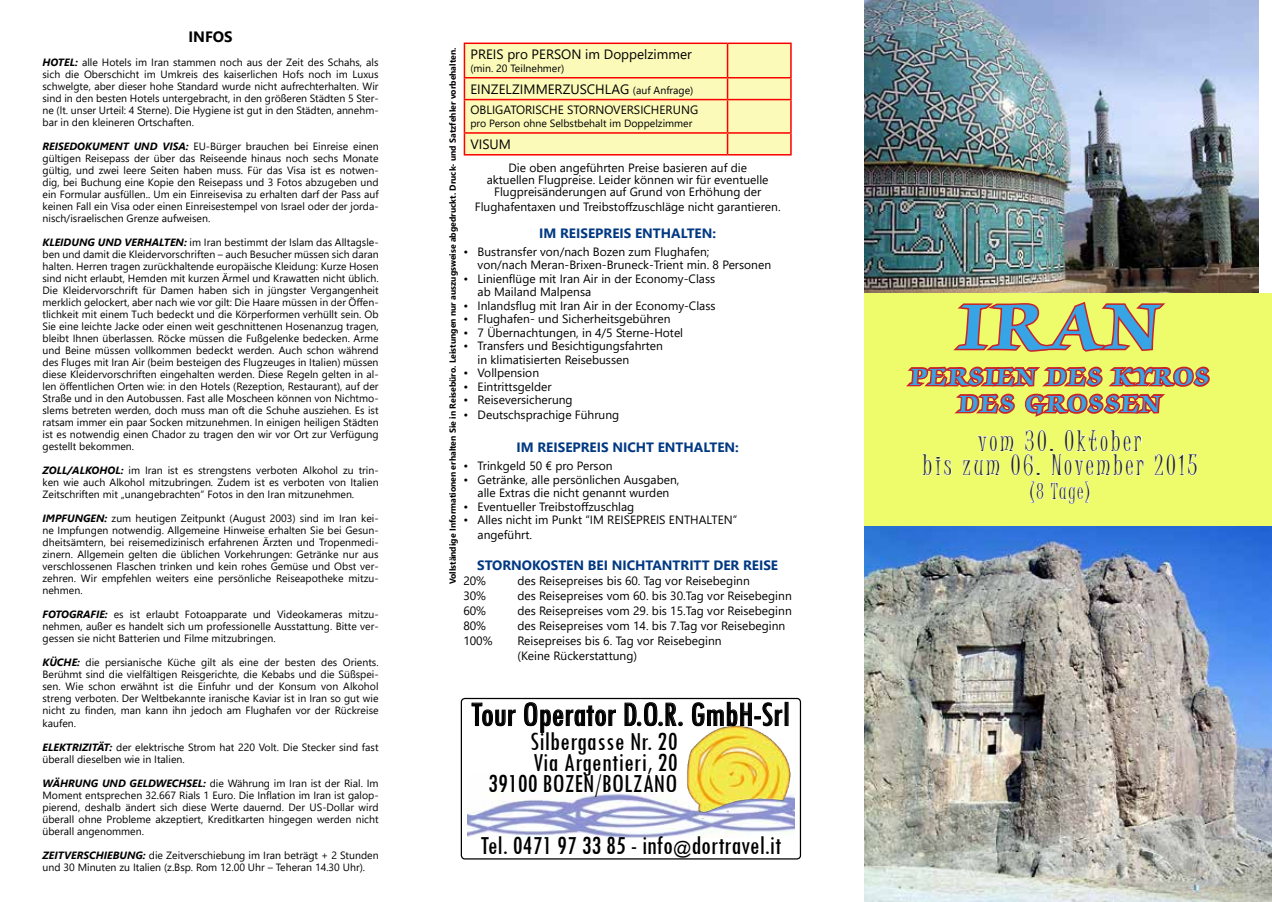
<style>
.page{position:relative;width:1272px;height:902px;background:#fff}
.page>*{position:absolute;margin:0;border:0;box-sizing:border-box;transform-origin:0 0}
.t1{font:700 73.35px "Zapf Chancery IT Cby BT";color:#37a4e6}
.t2{font:condensed 36px "Tw Cen";letter-spacing:-.01em;color:#000}
.t3{font:27.45px/24px "Juice ITC";letter-spacing:.1em;color:#1e2510;text-align:center}
.t4{font:condensed 27px/21px "Tw Cen";color:#000;text-align:right}
.t5{font:700 27px/27px "Zapf Chancery IT Cby BT";letter-spacing:.075em;color:#37a4e6;text-align:center}
.t6{font:21.45px "Juice ITC";color:#1e2510}
.t7{font:700 15px "Segoe UI";color:#000}
.t8{font:700 13.5px "Segoe UI";color:#003882}
.t9{font:13.5px "Segoe UI";color:#000}
.t10{font:12px/13.5px "Segoe UI";color:#000}
.t11{font:10.5px/12px "Segoe UI";color:#000;text-align:justify}
.t12{font:700 8.7px "Segoe UI";color:#000}
.s1{font-weight:700;font-style:italic}
.s2{font-size:10.5px}
.s3{font-size:18px}
</style>
<div class="page">
<img style="left:864px;top:0;width:393px;height:293px">
<img style="left:864px;top:525px;width:407px;height:376px">
<div style="left:864px;top:293px;width:407px;height:232px;background:#eefb6b"></div>
<svg style="left:902px;top:245px;width:310px;height:306px"></svg>
<hr style="left:463px;top:43px;width:264px;height:1px;background:#fb0000">
<hr style="left:463px;top:44px;width:2px;height:33px;background:#fb0000">
<hr style="left:463px;top:77px;width:264px;height:1px;background:#fb0000">
<hr style="left:463px;top:78px;width:2px;height:21px;background:#fb0000">
<hr style="left:463px;top:99px;width:264px;height:1px;background:#fb0000">
<hr style="left:463px;top:100px;width:2px;height:32px;background:#fb0000">
<hr style="left:463px;top:132px;width:264px;height:2px;background:#fb0000">
<hr style="left:463px;top:134px;width:2px;height:20px;background:#fb0000">
<svg style="left:464px;top:43px;width:327px;height:111px"></svg>
<hr style="left:463px;top:154px;width:264px;height:1px;background:#fb0000">
<hr style="left:727px;top:154px;width:64px;height:1px;background:#fb0000">
<div style="left:461px;top:697px;width:340px;height:162px;border:1px solid #000;border-radius:4px"></div>
<img style="left:467px;top:792px;width:327px;height:45px">
<img style="left:683px;top:719px;width:111px;height:101px">
<svg style="left:471px;top:702px;width:45px;height:24px"></svg>
<svg style="left:524px;top:702px;width:92px;height:31px"></svg>
<svg style="left:624px;top:702px;width:59px;height:24px"></svg>
<svg style="left:691px;top:701px;width:91px;height:25px"></svg>
<h3 class="t7" style="left:188px;top:22px;width:46px">INFOS</h3>
<p class="t11" style="left:43px;top:55px;width:337px"><span class="s1">HOTEL:</span> alle Hotels im Iran stammen noch aus der Zeit des Schahs, als sich die Oberschicht im Umkreis des kaiserlichen Hofs noch im Luxus schwelgte, aber dieser hohe Standard wurde nicht aufrechterhalten. Wir sind in den besten Hotels untergebracht, in den größeren Städten 5 Ster&shy;ne (lt. unser Urteil: 4 Sterne). Die Hygiene ist gut in den Städten, annehm&shy;bar in den kleineren Ortschaften.</p>
<p class="t11" style="left:43px;top:139px;width:337px"><span class="s1">REISEDOKUMENT UND VISA:</span> EU-Bürger brauchen bei Einreise einen gültigen Reisepass der über das Reiseende hinaus noch sechs Monate gültig, und zwei leere Seiten haben muss. Für das Visa ist es notwen&shy;dig, bei Buchung eine Kopie den Reisepass und 3 Fotos abzugeben und ein Formular ausfüllen.. Um ein Einreisevisa zu erhalten darf der Pass auf keinen Fall ein Visa oder einen Einreisestempel von Israel oder der jorda&shy;nisch/israelischen Grenze aufweisen.</p>
<p class="t11" style="left:43px;top:235px;width:337px"><span class="s1">KLEIDUNG UND VERHALTEN:</span> im Iran bestimmt der Islam das Alltagsle&shy;ben und damit die Kleidervorschriften – auch Besucher müssen sich daran halten. Herren tragen zurückhaltende europäische Kleidung: Kurze Hosen sind nicht erlaubt, Hemden mit kurzen Ärmel und Krawatten nicht üblich.<br>Die Kleidervorschrift für Damen haben sich in jüngster Vergangenheit merklich gelockert, aber nach wie vor gilt: Die Haare müssen in der Öffen&shy;tlichkeit mit einem Tuch bedeckt und die Körperformen verhüllt sein. Ob Sie eine leichte Jacke oder einen weit geschnittenen Hosenanzug tragen, bleibt Ihnen überlassen. Röcke müssen die Fußgelenke bedecken. Arme und Beine müssen vollkommen bedeckt werden. Auch schon während des Fluges mit Iran Air (beim besteigen des Flugzeuges in Italien) müssen diese Kleidervorschriften eingehalten werden. Diese Regeln gelten in al&shy;len öffentlichen Orten wie: in den Hotels (Rezeption, Restaurant), auf der Straße und in den Autobussen. Fast alle Moscheen können von Nichtmo&shy;slems betreten werden, doch muss man oft die Schuhe ausziehen. Es ist ratsam immer ein paar Socken mitzunehmen. In einigen heiligen Städten ist es notwendig einen Chador zu tragen den wir vor Ort zur Verfügung gestellt bekommen.</p>
<p class="t11" style="left:43px;top:463px;width:337px"><span class="s1">ZOLL/ALKOHOL:</span> im Iran ist es strengstens verboten Alkohol zu trin&shy;ken wie auch Alkohol mitzubringen. Zudem ist es verboten von Italien Zeitschriften mit „unangebrachten“ Fotos in den Iran mitzunehmen.</p>
<p class="t11" style="left:43px;top:511px;width:337px"><span class="s1">IMPFUNGEN:</span> zum heutigen Zeitpunkt (August 2003) sind im Iran kei&shy;ne Impfungen notwendig. Allgemeine Hinweise erhalten Sie bei Gesun&shy;dheitsämtern, bei reisemedizinisch erfahrenen Ärzten und Tropenmedi&shy;zinern. Allgemein gelten die üblichen Vorkehrungen: Getränke nur aus verschlossenen Flaschen trinken und kein rohes Gemüse und Obst ver&shy;zehren. Wir empfehlen weiters eine persönliche Reiseapotheke mitzu&shy;nehmen.</p>
<p class="t11" style="left:43px;top:607px;width:337px"><span class="s1">FOTOGRAFIE:</span> es ist erlaubt Fotoapparate und Videokameras mitzu&shy;nehmen, außer es handelt sich um professionelle Ausstattung. Bitte ver&shy;gessen sie nicht Batterien und Filme mitzubringen.</p>
<p class="t11" style="left:43px;top:655px;width:337px"><span class="s1">KÜCHE:</span> die persianische Küche gilt als eine der besten des Orients.<br>Berühmt sind die vielfältigen Reisgerichte, die Kebabs und die Süßspei&shy;sen. Wie schon erwähnt ist die Einfuhr und der Konsum von Alkohol streng verboten. Der Weltbekannte iranische Kaviar ist in Iran so gut wie nicht zu finden, man kann ihn jedoch am Flughafen vor der Rückreise kaufen.</p>
<p class="t11" style="left:43px;top:739px;width:337px"><span class="s1">ELEKTRIZITÄT:</span> der elektrische Strom hat 220 Volt. Die Stecker sind fast überall dieselben wie in Italien.</p>
<p class="t11" style="left:43px;top:775px;width:337px"><span class="s1">WÄHRUNG UND GELDWECHSEL:</span> die Währung im Iran ist der Rial. Im Moment entsprechen 32.667 Rials 1 Euro. Die Inflation im Iran ist galop&shy;pierend, deshalb ändert sich diese Werte dauernd. Der US-Dollar wird überall ohne Probleme akzeptiert, Kreditkarten hingegen werden nicht überall angenommen.</p>
<p class="t11" style="left:43px;top:847px;width:337px"><span class="s1">ZEITVERSCHIEBUNG:</span> die Zeitverschiebung im Iran beträgt + 2 Stunden und 30 Minuten zu Italien (z.Bsp. Rom 12.00 Uhr – Teheran 14.30 Uhr).</p>
<p class="t12" style="left:444px;top:584px;width:538px;rotate:-90deg">Vollständige Informationen erhalten Sie in Reisebüro. Leistungen nur auszugsweise abgedruckt. Druck- und Satzfehler vorbehalten.</p>
<p class="t9" style="left:470px;top:42px;width:223px">PREIS pro PERSON im Doppelzimmer</p>
<p class="t11" style="left:470px;top:61px;width:95px">(min. 20 Teilnehmer)</p>
<p class="t9" style="left:470px;top:76px;width:224px">EINZELZIMMERZUSCHLAG <span class="s2">(auf Anfrage)</span></p>
<p class="t10" style="left:470px;top:102px;width:229px">OBLIGATORISCHE STORNOVERSICHERUNG</p>
<p class="t11" style="left:470px;top:116px;width:223px">pro Person ohne Selbstbehalt im Doppelzimmer</p>
<p class="t9" style="left:470px;top:131px;width:42px">VISUM</p>
<p class="t10" style="left:487px;top:161px;width:283px;line-height:12px;text-align:center">Die oben angeführten Preise basieren auf die aktuellen Flugpreise. Leider können wir für eventuelle<br>Flugpreisänderungen auf Grund von Erhöhung der</p>
<p class="t10" style="left:475px;top:199px;width:307px">Flughafentaxen und Treibstoffzuschläge nicht garantieren.</p>
<p class="t8" style="left:539px;top:220px;width:178px">IM REISEPREIS ENTHALTEN:</p>
<p class="t10" style="left:477px;top:244px;width:295px;text-indent:-14px">• Bustransfer von/nach Bozen zum Flughafen;<br>von/nach Meran-Brixen-Bruneck-Trient min. 8 Personen</p>
<p class="t10" style="left:477px;top:271px;width:239px;text-indent:-14px">• Linienflüge mit Iran Air in der Economy-Class ab Mailand Malpensa</p>
<p class="t10" style="left:463px;top:298px;width:254px">• Inlandsflug mit Iran Air in der Economy-Class</p>
<p class="t10" style="left:463px;top:311px;width:209px">• Flughafen- und Sicherheitsgebühren</p>
<p class="t10" style="left:463px;top:325px;width:221px">• 7 Übernachtungen, in 4/5 Sterne-Hotel</p>
<p class="t10" style="left:477px;top:338px;width:187px;text-indent:-14px">• Transfers und Besichtigungsfahrten in klimatisierten Reisebussen</p>
<p class="t10" style="left:463px;top:365px;width:77px">• Vollpension</p>
<p class="t10" style="left:463px;top:379px;width:90px">• Eintrittsgelder</p>
<p class="t10" style="left:463px;top:392px;width:111px">• Reiseversicherung</p>
<p class="t10" style="left:463px;top:407px;width:157px">• Deutschsprachige Führung</p>
<p class="t8" style="left:516px;top:435px;width:224px">IM REISEPREIS NICHT ENTHALTEN:</p>
<p class="t10" style="left:463px;top:458px;width:151px">• Trinkgeld 50 € pro Person</p>
<p class="t10" style="left:463px;top:472px;width:217px;text-align:center">• Getränke, alle persönlichen Ausgaben, alle Extras die nicht genannt wurden</p>
<p class="t10" style="left:463px;top:499px;width:172px">• Eventueller Treibstoffzuschlag</p>
<p class="t10" style="left:477px;top:511px;width:261px;line-height:15px;text-indent:-14px">• Alles nicht im Punkt “IM REISEPREIS ENTHALTEN” angeführt.</p>
<p class="t8" style="left:477px;top:552px;width:302px">STORNOKOSTEN BEI NICHTANTRITT DER REISE</p>
<p class="t10" style="left:463px;top:572px;width:24px">20%</p>
<p class="t10" style="left:517px;top:572px;width:234px">des Reisepreises bis 60. Tag vor Reisebeginn</p>
<p class="t10" style="left:463px;top:587px;width:24px">30%</p>
<p class="t10" style="left:517px;top:587px;width:276px">des Reisepreises vom 60. bis 30.Tag vor Reisebeginn</p>
<p class="t10" style="left:463px;top:602px;width:24px">60%</p>
<p class="t10" style="left:517px;top:602px;width:276px">des Reisepreises vom 29. bis 15.Tag vor Reisebeginn</p>
<p class="t10" style="left:463px;top:617px;width:24px">80%</p>
<p class="t10" style="left:517px;top:617px;width:269px">des Reisepreises vom 14. bis 7.Tag vor Reisebeginn</p>
<p class="t10" style="left:463px;top:632px;width:31px">100%</p>
<p class="t10" style="left:517px;top:631px;width:206px;line-height:15px">Reisepreises bis 6. Tag vor Reisebeginn (Keine Rückerstattung)</p>
<h2 class="t2" style="left:471px;top:692px;width:320px">Tour Operator D.O.R. GmbH-Srl</h2>
<h3 class="t4" style="left:488px;top:730px;width:191px">Silbergasse Nr. 20<br>Via Argentieri, 20<br>39100 BOZEN/BOLZANO</h3>
<h3 class="t4" style="left:480px;top:834px;width:302px">Tel. 0471 97 33 85 - info<span class="s3">@</span>dortravel.it</h3>
<h1 class="t1" style="left:960px;top:287px;width:201px">IRAN</h1>
<h3 class="t5" style="left:910px;top:364px;width:300px">PERSIEN DES KYROS<br>DES GROSSEN</h3>
<h3 class="t3" style="left:922px;top:429px;width:276px">vom 30. Oktober<br>bis zum 06. November 2015</h3>
<h3 class="t6" style="left:1029px;top:479px;width:62px">(8 Tage)</h3>
</div>
